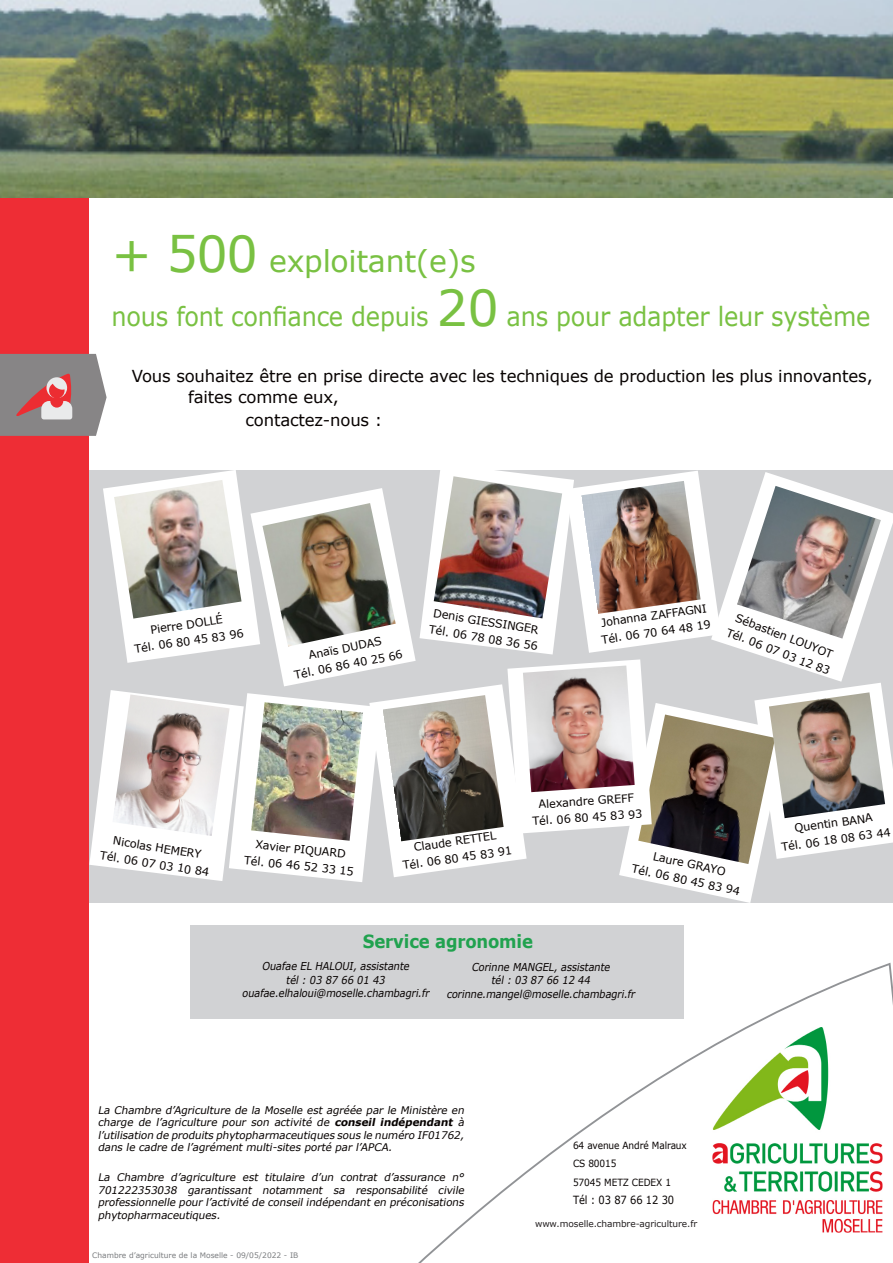
<style>
.page{position:relative;width:893px;height:1263px;background:#fff}
.page>*{position:absolute;margin:0;border:0;box-sizing:border-box;transform-origin:0 0}
.t1{font:30px "Verdana";letter-spacing:-.01em;color:#79c142}
.t2{font:26.4px "Verdana";letter-spacing:-.01em;color:#79c142;scale:.91 1}
.t3{font:700 18.15px "Verdana";letter-spacing:-.01em;color:#21a24f;scale:.91 1}
.t4{font:16.5px/21px "Verdana";letter-spacing:-.01em;color:#080302}
.t5{font:11.25px "Verdana";letter-spacing:-.01em;color:#080302}
.t6{font:11.25px "Verdana";letter-spacing:-.01em;color:#080302;scale:.88 1}
.t7{font:italic 10.95px/13.5px "Verdana";color:#080302;text-align:center;scale:.91 1}
.t8{font:italic 10.5px/12.6px "Verdana";color:#080302;text-align:justify}
.t9{font:9.9px "Verdana";letter-spacing:-.01em;color:#080302;scale:.91 1}
.t10{font:9px "Verdana";letter-spacing:-.01em;color:#231f20}
.t11{font:7.5px "Verdana";color:#7a7c7f}
.s1{font-size:49.5px}
.s2{font-weight:700}
</style>
<div class="page">
<div style="left:190px;top:926px;width:493px;height:93px;background:#d1d2d4"></div>
<div style="left:0;top:0;width:89px;height:1263px;background:#ee2d35"></div>
<img style="left:0;top:0;width:893px;height:198px">
<svg style="left:418px;top:961px;width:475px;height:302px"></svg>
<svg style="left:0;top:354px;width:107px;height:82px;background:#9e8b8c"></svg>
<img style="left:89px;top:470px;width:804px;height:433px">
<img style="left:523px;top:665px;width:112px;height:127px">
<p class="t1" style="left:112px;top:240px;width:366px"><span class="s1">+ 500</span> exploitant(e)s</p>
<p class="t2" style="left:112px;top:298px;width:835px">nous font confiance depuis <span class="s1">20</span> ans pour adapter leur système</p>
<p class="t4" style="left:188px;top:365px;width:686px;text-indent:-56px">Vous souhaitez être en prise directe avec les techniques de production les plus innovantes, faites comme eux,</p>
<p class="t4" style="left:245px;top:409px;width:138px">contactez-nous :</p>
<p class="t5" style="left:150px;top:622px;width:74px;rotate:-8deg">Pierre DOLLÉ</p>
<p class="t5" style="left:133px;top:641px;width:112px;rotate:-8deg">Tél. 06 80 45 83 96</p>
<p class="t5" style="left:307px;top:647px;width:76px;rotate:-11deg">Anaïs DUDAS</p>
<p class="t5" style="left:293px;top:667px;width:112px;rotate:-11deg">Tél. 06 86 40 25 66</p>
<p class="t5" style="left:435px;top:605px;width:108px;rotate:9deg">Denis GIESSINGER</p>
<p class="t5" style="left:430px;top:621px;width:112px;rotate:9deg">Tél. 06 78 08 36 56</p>
<p class="t5" style="left:600px;top:615px;width:108px;rotate:-8deg">Johanna ZAFFAGNI</p>
<p class="t5" style="left:601px;top:632px;width:112px;rotate:-8deg">Tél. 06 70 64 48 19</p>
<p class="t5" style="left:739px;top:610px;width:105px;rotate:21deg">Sébastien LOUYOT</p>
<p class="t5" style="left:730px;top:624px;width:112px;rotate:21deg">Tél. 06 07 03 12 83</p>
<p class="t5" style="left:114px;top:833px;width:91px;rotate:9deg">Nicolas HEMERY</p>
<p class="t5" style="left:101px;top:847px;width:112px;rotate:9deg">Tél. 06 07 03 10 84</p>
<p class="t5" style="left:256px;top:837px;width:92px;rotate:6deg">Xavier PIQUARD</p>
<p class="t5" style="left:245px;top:852px;width:112px;rotate:6deg">Tél. 06 46 52 33 15</p>
<p class="t5" style="left:538px;top:796px;width:97px;rotate:-4deg">Alexandre GREFF</p>
<p class="t5" style="left:532px;top:813px;width:112px;rotate:-4deg">Tél. 06 80 45 83 93</p>
<p class="t5" style="left:413px;top:839px;width:84px;rotate:-8deg">Claude RETTEL</p>
<p class="t5" style="left:402px;top:858px;width:112px;rotate:-8deg">Tél. 06 80 45 83 91</p>
<p class="t5" style="left:655px;top:848px;width:75px;rotate:12deg">Laure GRAYO</p>
<p class="t5" style="left:634px;top:861px;width:112px;rotate:12deg">Tél. 06 80 45 83 94</p>
<p class="t3" style="left:363px;top:929px;width:188px">Service agronomie</p>
<p class="t7" style="left:446px;top:960px;width:211px">Corinne MANGEL, assistante<br>tél : 03 87 66 12 44 corinne.mangel@moselle.chambagri.fr</p>
<p class="t7" style="left:242px;top:960px;width:210px">Ouafae EL HALOUI, assistante<br>tél : 03 87 66 01 43 ouafae.elhaloui@moselle.chambagri.fr</p>
<p class="t5" style="left:794px;top:820px;width:80px;rotate:-8deg">Quentin BANA</p>
<p class="t5" style="left:780px;top:839px;width:112px;rotate:-8deg">Tél. 06 18 08 63 44</p>
<p class="t8" style="left:98px;top:1103px;width:370px">La Chambre d’Agriculture de la Moselle est agréée par le Ministère en charge de l’agriculture pour son activité de <span class="s2">conseil indépendant</span> à l’utilisation de produits phytopharmaceutiques sous le numéro IF01762, dans le cadre de l’agrément multi-sites porté par l’APCA.</p>
<p class="t8" style="left:98px;top:1171px;width:370px">La Chambre d’agriculture est titulaire d’un contrat d’assurance n° 701222353038 garantissant notamment sa responsabilité civile professionnelle pour l’activité de conseil indépendant en préconisations phytopharmaceutiques.</p>
<p class="t11" style="left:92px;top:1250px;width:208px">Chambre d’agriculture de la Moselle - 09/05/2022 - IB</p>
<p class="t9" style="left:573px;top:1138px;width:127px">64 avenue André Malraux</p>
<p class="t9" style="left:573px;top:1157px;width:49px">CS 80015</p>
<p class="t9" style="left:573px;top:1175px;width:109px">57045 METZ CEDEX 1</p>
<p class="t6" style="left:573px;top:1192px;width:116px">Tél : 03 87 66 12 30</p>
<p class="t10" style="left:535px;top:1217px;width:164px">www.moselle.chambre-agriculture.fr</p>
</div>
